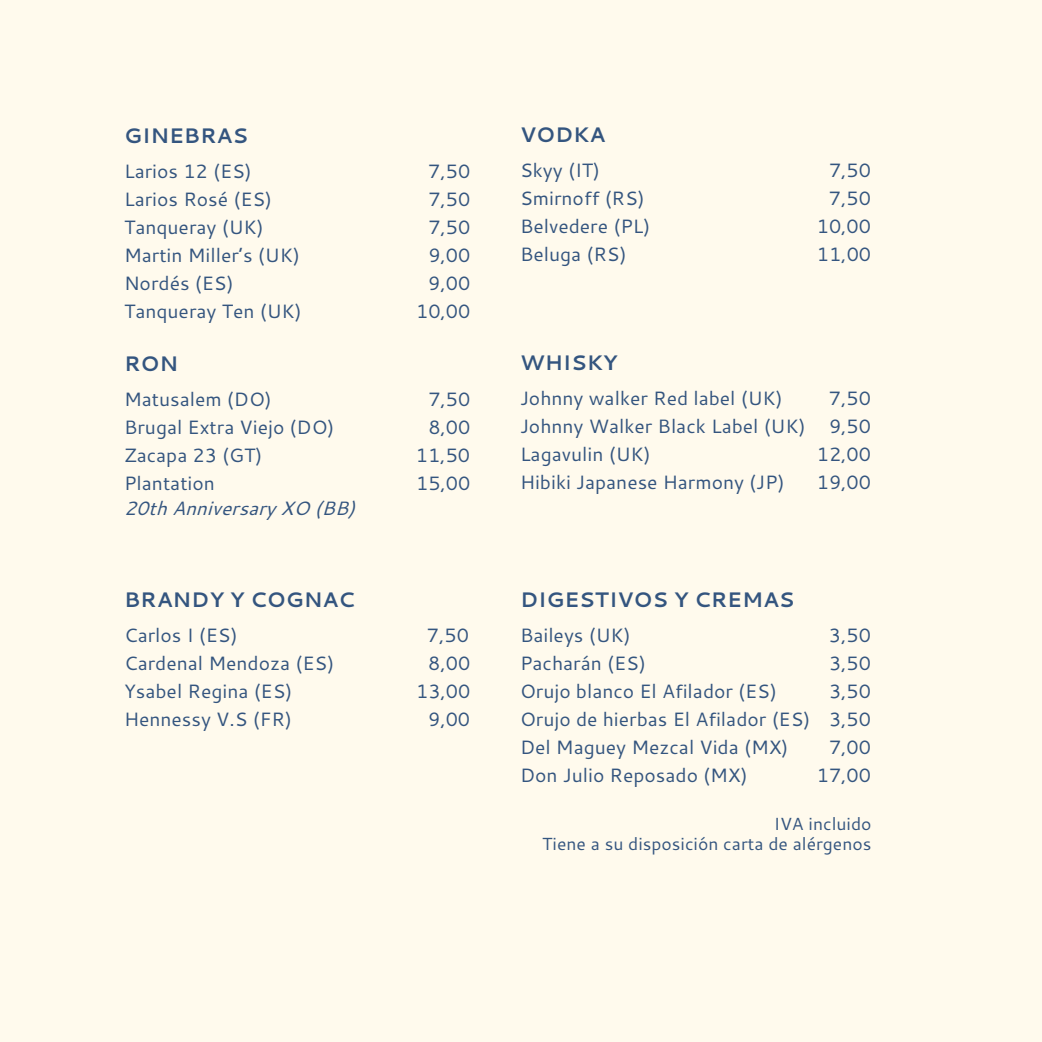
<style>
.page{position:relative;width:1042px;height:1042px;background:#fffaed}
.page>*{position:absolute;margin:0;border:0;box-sizing:border-box;transform-origin:0 0}
.t1{font:700 21px "Cantarell";color:#34557f}
.t2{font:19.25px "Cantarell";color:#34557f}
.t3{font:italic 19.25px "Cantarell";color:#34557f}
.t4{font:17.5px "Cantarell";color:#34557f}
</style>
<div class="page">
<p class="t1" style="left:124px;top:120px;width:126px">GINEBRAS</p>
<p class="t2" style="left:124px;top:157px;width:129px">Larios 12 (ES)</p>
<p class="t2" style="left:428px;top:157px;width:44px">7,50</p>
<p class="t2" style="left:124px;top:185px;width:150px">Larios Rosé (ES)</p>
<p class="t2" style="left:428px;top:185px;width:44px">7,50</p>
<p class="t2" style="left:124px;top:213px;width:141px">Tanqueray (UK)</p>
<p class="t2" style="left:428px;top:213px;width:44px">7,50</p>
<p class="t2" style="left:124px;top:241px;width:178px">Martin Miller’s (UK)</p>
<p class="t2" style="left:428px;top:241px;width:44px">9,00</p>
<p class="t2" style="left:124px;top:269px;width:111px">Nordés (ES)</p>
<p class="t2" style="left:428px;top:269px;width:44px">9,00</p>
<p class="t2" style="left:124px;top:297px;width:179px">Tanqueray Ten (UK)</p>
<p class="t2" style="left:416px;top:297px;width:56px">10,00</p>
<p class="t1" style="left:124px;top:349px;width:56px">RON</p>
<p class="t2" style="left:124px;top:386px;width:149px">Matusalem (DO)</p>
<p class="t2" style="left:428px;top:386px;width:44px">7,50</p>
<p class="t2" style="left:124px;top:414px;width:212px">Brugal Extra Viejo (DO)</p>
<p class="t2" style="left:428px;top:414px;width:44px">8,00</p>
<p class="t2" style="left:124px;top:442px;width:140px">Zacapa 23 (GT)</p>
<p class="t2" style="left:416px;top:442px;width:56px">11,50</p>
<p class="t2" style="left:124px;top:470px;width:92px">Plantation</p>
<p class="t2" style="left:416px;top:470px;width:56px">15,00</p>
<p class="t3" style="left:124px;top:495px;width:233px">20th Anniversary XO (BB)</p>
<p class="t1" style="left:124px;top:585px;width:232px">BRANDY Y COGNAC</p>
<p class="t2" style="left:124px;top:622px;width:115px">Carlos I (ES)</p>
<p class="t2" style="left:427px;top:622px;width:44px">7,50</p>
<p class="t2" style="left:124px;top:650px;width:212px">Cardenal Mendoza (ES)</p>
<p class="t2" style="left:428px;top:650px;width:44px">8,00</p>
<p class="t2" style="left:124px;top:678px;width:170px">Ysabel Regina (ES)</p>
<p class="t2" style="left:416px;top:678px;width:56px">13,00</p>
<p class="t2" style="left:124px;top:706px;width:169px">Hennessy V.S (FR)</p>
<p class="t2" style="left:428px;top:706px;width:44px">9,00</p>
<p class="t1" style="left:520px;top:120px;width:87px">VODKA</p>
<p class="t2" style="left:520px;top:157px;width:82px">Skyy (IT)</p>
<p class="t2" style="left:829px;top:157px;width:44px">7,50</p>
<p class="t2" style="left:520px;top:185px;width:126px">Smirnoff (RS)</p>
<p class="t2" style="left:829px;top:185px;width:44px">7,50</p>
<p class="t2" style="left:520px;top:213px;width:132px">Belvedere (PL)</p>
<p class="t2" style="left:817px;top:213px;width:56px">10,00</p>
<p class="t2" style="left:520px;top:241px;width:108px">Beluga (RS)</p>
<p class="t2" style="left:817px;top:241px;width:56px">11,00</p>
<p class="t1" style="left:520px;top:348px;width:99px">WHISKY</p>
<p class="t2" style="left:520px;top:385px;width:264px">Johnny walker Red label (UK)</p>
<p class="t2" style="left:829px;top:385px;width:44px">7,50</p>
<p class="t2" style="left:520px;top:413px;width:352px">Johnny Walker Black Label (UK) 9,50</p>
<p class="t2" style="left:520px;top:441px;width:132px">Lagavulin (UK)</p>
<p class="t2" style="left:817px;top:441px;width:56px">12,00</p>
<p class="t2" style="left:520px;top:469px;width:266px">Hibiki Japanese Harmony (JP)</p>
<p class="t2" style="left:817px;top:469px;width:56px">19,00</p>
<p class="t1" style="left:520px;top:584px;width:276px">DIGESTIVOS Y CREMAS</p>
<p class="t2" style="left:520px;top:622px;width:112px">Baileys (UK)</p>
<p class="t2" style="left:829px;top:622px;width:44px">3,50</p>
<p class="t2" style="left:520px;top:650px;width:127px">Pacharán (ES)</p>
<p class="t2" style="left:829px;top:650px;width:44px">3,50</p>
<p class="t2" style="left:520px;top:678px;width:259px">Orujo blanco El Afilador (ES)</p>
<p class="t2" style="left:829px;top:678px;width:44px">3,50</p>
<p class="t2" style="left:520px;top:706px;width:352px">Orujo de hierbas El Afilador (ES) 3,50</p>
<p class="t2" style="left:520px;top:734px;width:270px">Del Maguey Mezcal Vida (MX)</p>
<p class="t2" style="left:829px;top:734px;width:44px">7,00</p>
<p class="t2" style="left:520px;top:762px;width:229px">Don Julio Reposado (MX)</p>
<p class="t2" style="left:817px;top:762px;width:56px">17,00</p>
<p class="t4" style="left:774px;top:812px;width:99px">IVA incluido</p>
<p class="t4" style="left:542px;top:831px;width:331px">Tiene a su disposición carta de alérgenos</p>
</div>
